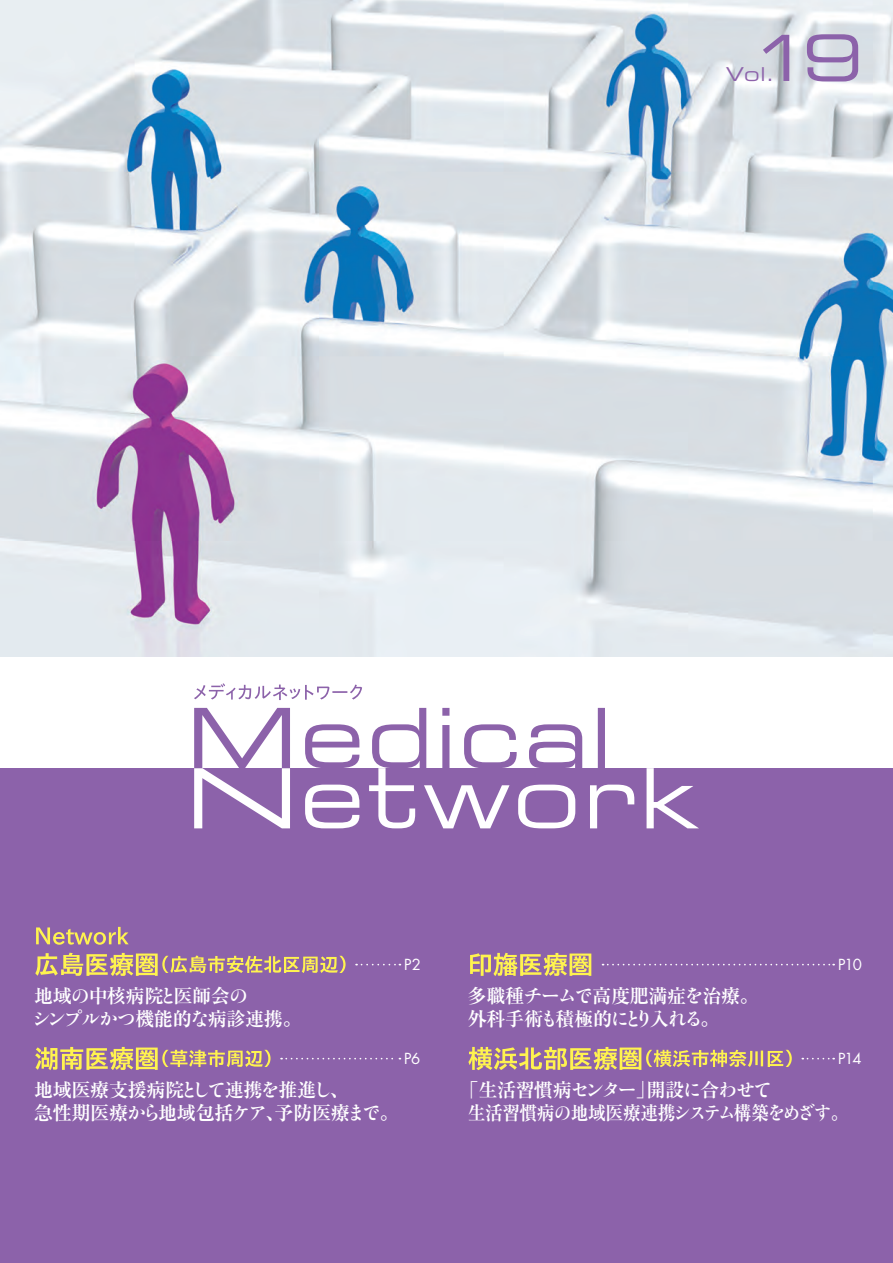
<style>
.page{position:relative;width:893px;height:1263px;background:#fff}
.page>*{position:absolute;margin:0;border:0;box-sizing:border-box;transform-origin:0 0}
.t1{font:63.75px "Eurostile Extended Two";color:#8c62aa}
.t2{font:700 19.2px/23.4px "Ryumin Pro";letter-spacing:-.02em;color:#fff}
.t3{font:19.2px "Eurostile Extended Two";color:#8c62aa}
.t4{font:14.85px "Futura";letter-spacing:-.065em;color:#fff}
.s1{font-family:"Ryumin Std Bold KO";font-weight:400}
</style>
<div class="page">
<div style="left:0;top:768px;width:893px;height:495px;background:#8c62aa"></div>
<img style="left:0;top:0;width:893px;height:657px">
<svg style="left:194px;top:683px;width:168px;height:17px"></svg>
<svg style="left:194px;top:708px;width:96px;height:120px"></svg>
<svg style="left:305px;top:708px;width:394px;height:120px"></svg>
<svg style="left:35px;top:953px;width:311px;height:23px"></svg>
<svg style="left:470px;top:953px;width:121px;height:23px"></svg>
<svg style="left:36px;top:927px;width:93px;height:18px"></svg>
<svg style="left:356px;top:964px;width:44px;height:1px"></svg>
<svg style="left:603px;top:964px;width:231px;height:1px"></svg>
<svg style="left:35px;top:1047px;width:236px;height:23px"></svg>
<svg style="left:468px;top:1047px;width:324px;height:23px"></svg>
<svg style="left:281px;top:1058px;width:119px;height:1px"></svg>
<svg style="left:802px;top:1058px;width:32px;height:1px"></svg>
<h1 class="t1" style="left:751px;top:15px;width:114px">19</h1>
<p class="t3" style="left:726px;top:61px;width:50px">Vol.</p>
<p class="t4" style="left:404px;top:954px;width:18px">P2</p>
<p class="t4" style="left:838px;top:954px;width:25px">P10</p>
<p class="t2" style="left:32px;top:983px;width:271px">地域<span class="s1">の</span>中核病院<span class="s1">と</span>医師会<span class="s1">の<br>シンプルかつ</span>機能的<span class="s1">な</span>病診連携。</p>
<p class="t2" style="left:468px;top:983px;width:293px">多職種<span class="s1">チームで</span>高度肥満症<span class="s1">を</span>治療。外科手術<span class="s1">も</span>積極的<span class="s1">にとり</span>入<span class="s1">れる</span>。</p>
<p class="t4" style="left:404px;top:1048px;width:18px">P6</p>
<p class="t4" style="left:838px;top:1048px;width:25px">P14</p>
<p class="t2" style="left:34px;top:1077px;width:367px">地域医療支援病院<span class="s1">として</span>連携<span class="s1">を</span>推進<span class="s1">し</span>、<br>急性期医療<span class="s1">から</span>地域包括<span class="s1">ケア</span>、予防医療<span class="s1">まで</span>。</p>
<p class="t2" style="left:468px;top:1077px;width:382px;text-indent:-8px">「生活習慣病<span class="s1">センター</span>」開設<span class="s1">に</span>合<span class="s1">わせて<br></span>生活習慣病<span class="s1">の</span>地域医療連携<span class="s1">システム</span>構築<span class="s1">をめざす</span>。</p>
</div>
